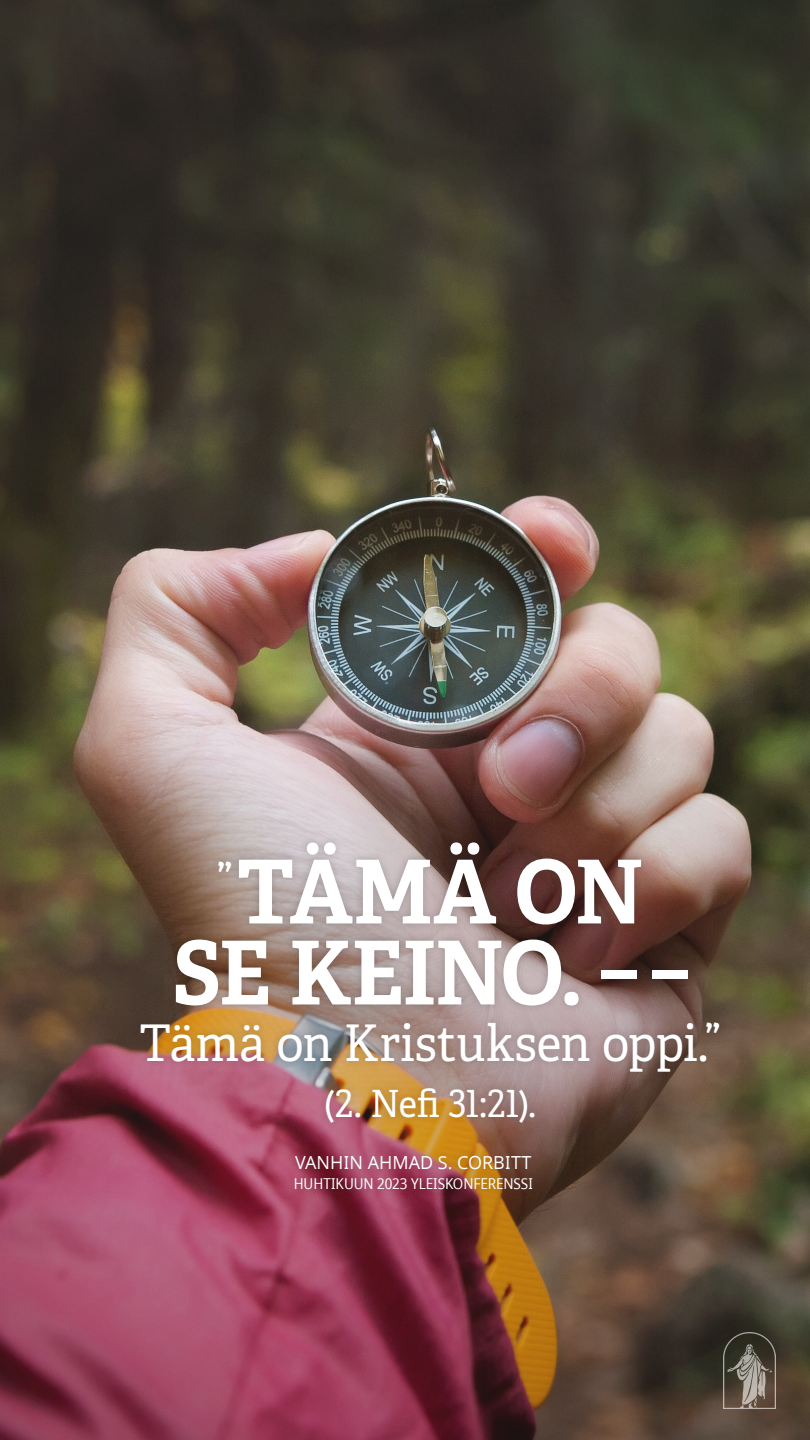
<style>
.page{position:relative;width:810px;height:1440px;background:#fff}
.page>*{position:absolute;margin:0;border:0;box-sizing:border-box;transform-origin:0 0}
.Pull_Quote_Corbitt{font:700 88.05px/81px "Helam Slablds Lat";letter-spacing:-.01em;color:#fff;text-align:center;scale:.94 1}
.Pull_Quote_Corbitt-2{font:50.55px "Helam Slablds Lat";letter-spacing:-.005em;color:#fff;scale:.95 1}
.Pull_Quote_Corbitt-3{font:37.5px "Helam Slablds Lat";letter-spacing:-.01em;color:#fff;scale:.95 1}
.Side_QT_Citation_whi{font:18px "Dots Solidlds Lat";color:#fff}
.Side_QT_Citation_whi-2{font:15px "Dots Solid Condlds Lat";letter-spacing:-.005em;color:#fff}
.s1{font-size:75.75px}
</style>
<div class="page">
<img style="left:0;top:0;width:810px;height:696px">
<img style="left:0;top:696px;width:810px;height:744px">
<div style="left:133px;top:834px;width:594px;height:363px;background:#231f20;opacity:.24"></div>
<img style="left:724px;top:1333px;width:51px;height:75px">
<p class="Pull_Quote_Corbitt" style="left:172px;top:850px;width:550px"><sup>”</sup>TÄMÄ ON<br>SE KEINO. <span class="s1">– –</span></p>
<p class="Pull_Quote_Corbitt-2" style="left:139px;top:1003px;width:613px">Tämä on Kristuksen oppi.”</p>
<p class="Pull_Quote_Corbitt-3" style="left:324px;top:1074px;width:225px">(2. Nefi 31:21).</p>
<p class="Side_QT_Citation_whi" style="left:295px;top:1149px;width:238px">VANHIN AHMAD S. CORBITT</p>
<p class="Side_QT_Citation_whi-2" style="left:294px;top:1173px;width:241px">HUHTIKUUN 2023 YLEISKONFERENSSI</p>
</div>
